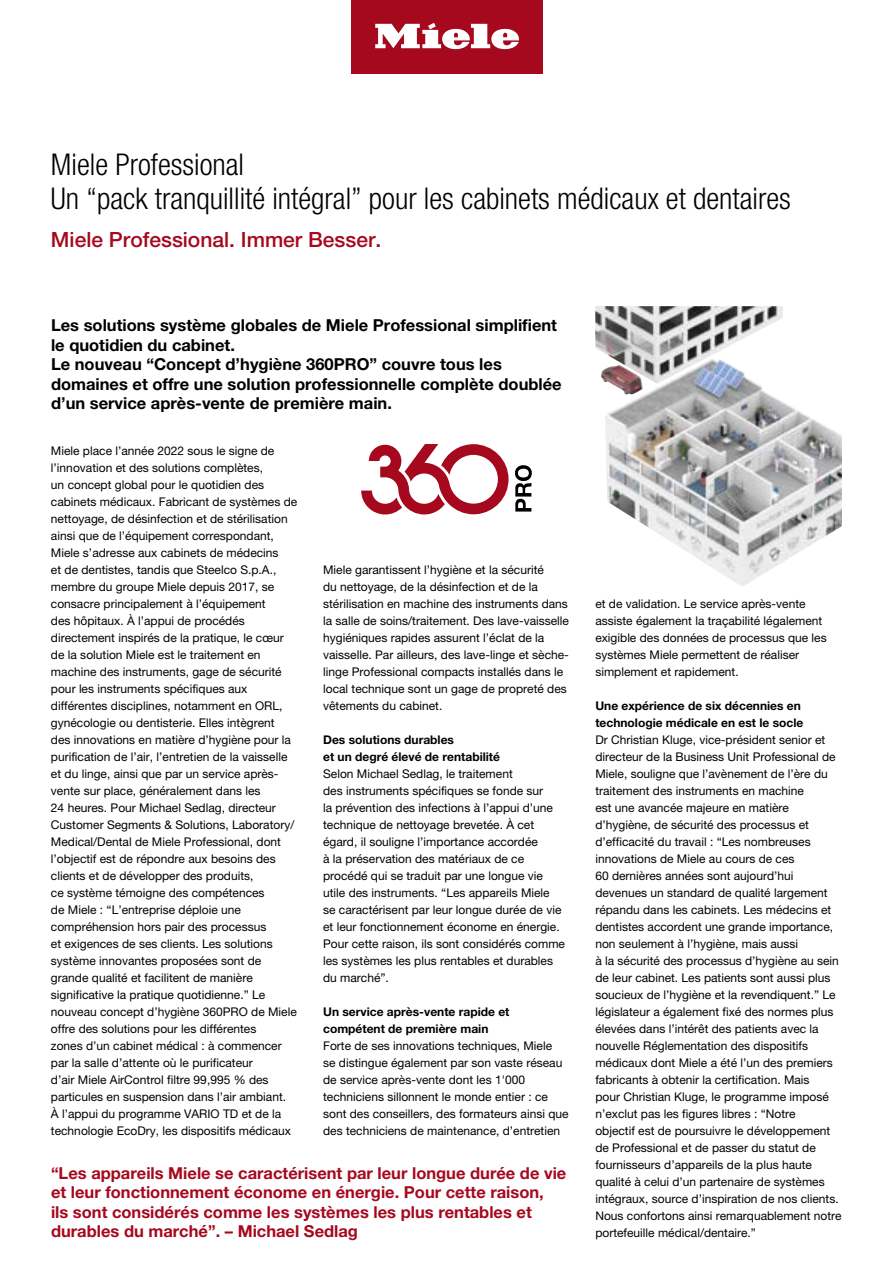
<style>
.page{position:relative;width:893px;height:1263px;background:#fff}
.page>*{position:absolute;margin:0;border:0;box-sizing:border-box;transform-origin:0 0}
.t1{font:300 condensed 30px/34px "Helvetica Neue LTW1 G";color:#000}
.t2{font:500 21px "Helvetica Neue LTW1 G";color:#a6081d}
.t3{font:700 16.5px/19.5px "Helvetica Neue LTW1 G";color:#000}
.t4{font:700 16.5px/19.5px "Helvetica Neue LTW1 G";color:#a6081d}
.t5{font:12px/17px "Helvetica Neue LTW1 G";color:#000}
.t6{font:700 12px/17px "Helvetica Neue LTW1 G";color:#000}
</style>
<div class="page">
<div style="left:351px;top:0;width:191px;height:73px;background:#a6081d"></div>
<svg style="left:375px;top:22px;width:144px;height:27px"></svg>
<img style="left:595px;top:306px;width:247px;height:281px">
<svg style="left:515px;top:465px;width:17px;height:47px"></svg>
<svg style="left:361px;top:444px;width:148px;height:70px"></svg>
<h1 class="t1" style="left:51px;top:147px;width:741px">Miele Professional<br>Un “pack tranquillité intégral” pour les cabinets médicaux et dentaires</h1>
<h2 class="t2" style="left:51px;top:227px;width:332px">Miele Professional. Immer Besser.</h2>
<p class="t3" style="left:51px;top:315px;width:512px">Les solutions système globales de Miele Professional simplifient le quotidien du cabinet.<br>Le nouveau “Concept d’hygiène 360PRO” couvre tous les domaines et offre une solution professionnelle complète doublée d’un service après-vente de première main.</p>
<p class="t5" style="left:51px;top:442px;width:248px">Miele place l’année 2022 sous le signe de l’innovation et des solutions complètes,<br>un concept global pour le quotidien des cabinets médicaux. Fabricant de systèmes de nettoyage, de désinfection et de stérilisation ainsi que de l’équipement correspondant, Miele s’adresse aux cabinets de médecins<br>et de dentistes, tandis que Steelco S.p.A., membre du groupe Miele depuis 2017, se consacre principalement à l’équipement<br>des hôpitaux. À l’appui de procédés directement inspirés de la pratique, le cœur de la solution Miele est le traitement en machine des instruments, gage de sécurité pour les instruments spécifiques aux différentes disciplines, notamment en ORL, gynécologie ou dentisterie. Elles intègrent<br>des innovations en matière d’hygiène pour la purification de l’air, l’entretien de la vaisselle et du linge, ainsi que par un service après&shy;vente sur place, généralement dans les<br>24 heures. Pour Michael Sedlag, directeur Customer Segments &amp; Solutions, Laboratory/ Medical/Dental de Miele Professional, dont l’objectif est de répondre aux besoins des clients et de développer des produits,<br>ce système témoigne des compétences<br>de Miele : “L’entreprise déploie une compréhension hors pair des processus<br>et exigences de ses clients. Les solutions système innovantes proposées sont de grande qualité et facilitent de manière significative la pratique quotidienne.” Le nouveau concept d’hygiène 360PRO de Miele offre des solutions pour les différentes<br>zones d’un cabinet médical : à commencer par la salle d’attente où le purificateur<br>d’air Miele AirControl filtre 99,995 % des particules en suspension dans l’air ambiant.<br>À l’appui du programme VARIO TD et de la technologie EcoDry, les dispositifs médicaux</p>
<p class="t5" style="left:323px;top:561px;width:247px">Miele garantissent l’hygiène et la sécurité<br>du nettoyage, de la désinfection et de la stérilisation en machine des instruments dans la salle de soins/traitement. Des lave-vaisselle hygiéniques rapides assurent l’éclat de la vaisselle. Par ailleurs, des lave-linge et sèche&shy;linge Professional compacts installés dans le local technique sont un gage de propreté des vêtements du cabinet.</p>
<p class="t6" style="left:323px;top:731px;width:178px">Des solutions durables<br>et un degré élevé de rentabilité</p>
<p class="t5" style="left:323px;top:765px;width:243px">Selon Michael Sedlag, le traitement<br>des instruments spécifiques se fonde sur<br>la prévention des infections à l’appui d’une technique de nettoyage brevetée. À cet égard, il souligne l’importance accordée<br>à la préservation des matériaux de ce procédé qui se traduit par une longue vie utile des instruments. “Les appareils Miele se caractérisent par leur longue durée de vie et leur fonctionnement économe en énergie.<br>Pour cette raison, ils sont considérés comme les systèmes les plus rentables et durables du marché”.</p>
<p class="t6" style="left:323px;top:1003px;width:188px">Un service après-vente rapide et compétent de première main</p>
<p class="t5" style="left:323px;top:1037px;width:247px">Forte de ses innovations techniques, Miele<br>se distingue également par son vaste réseau de service après-vente dont les 1'000 techniciens sillonnent le monde entier : ce sont des conseillers, des formateurs ainsi que des techniciens de maintenance, d’entretien</p>
<h3 class="t4" style="left:51px;top:1163px;width:517px">“Les appareils Miele se caractérisent par leur longue durée de vie et leur fonctionnement économe en énergie. Pour cette raison,<br>ils sont considérés comme les systèmes les plus rentables et durables du marché”. – Michael Sedlag</h3>
<p class="t5" style="left:595px;top:595px;width:233px">et de validation. Le service après-vente assiste également la traçabilité légalement exigible des données de processus que les systèmes Miele permettent de réaliser simplement et rapidement.</p>
<p class="t6" style="left:595px;top:697px;width:210px">Une expérience de six décennies en technologie médicale en est le socle</p>
<p class="t5" style="left:595px;top:731px;width:248px">Dr Christian Kluge, vice-président senior et directeur de la Business Unit Professional de Miele, souligne que l’avènement de l’ère du traitement des instruments en machine<br>est une avancée majeure en matière d’hygiène, de sécurité des processus et d’efficacité du travail : “Les nombreuses innovations de Miele au cours de ces<br>60 dernières années sont aujourd’hui devenues un standard de qualité largement répandu dans les cabinets. Les médecins et dentistes accordent une grande importance, non seulement à l’hygiène, mais aussi<br>à la sécurité des processus d’hygiène au sein de leur cabinet. Les patients sont aussi plus soucieux de l’hygiène et la revendiquent.” Le législateur a également fixé des normes plus élevées dans l’intérêt des patients avec la nouvelle Réglementation des dispositifs médicaux dont Miele a été l’un des premiers fabricants à obtenir la certification. Mais<br>pour Christian Kluge, le programme imposé n’exclut pas les figures libres : “Notre<br>objectif est de poursuivre le développement de Professional et de passer du statut de fournisseurs d’appareils de la plus haute qualité à celui d’un partenaire de systèmes intégraux, source d’inspiration de nos clients.<br>Nous confortons ainsi remarquablement notre portefeuille médical/dentaire.”</p>
</div>
